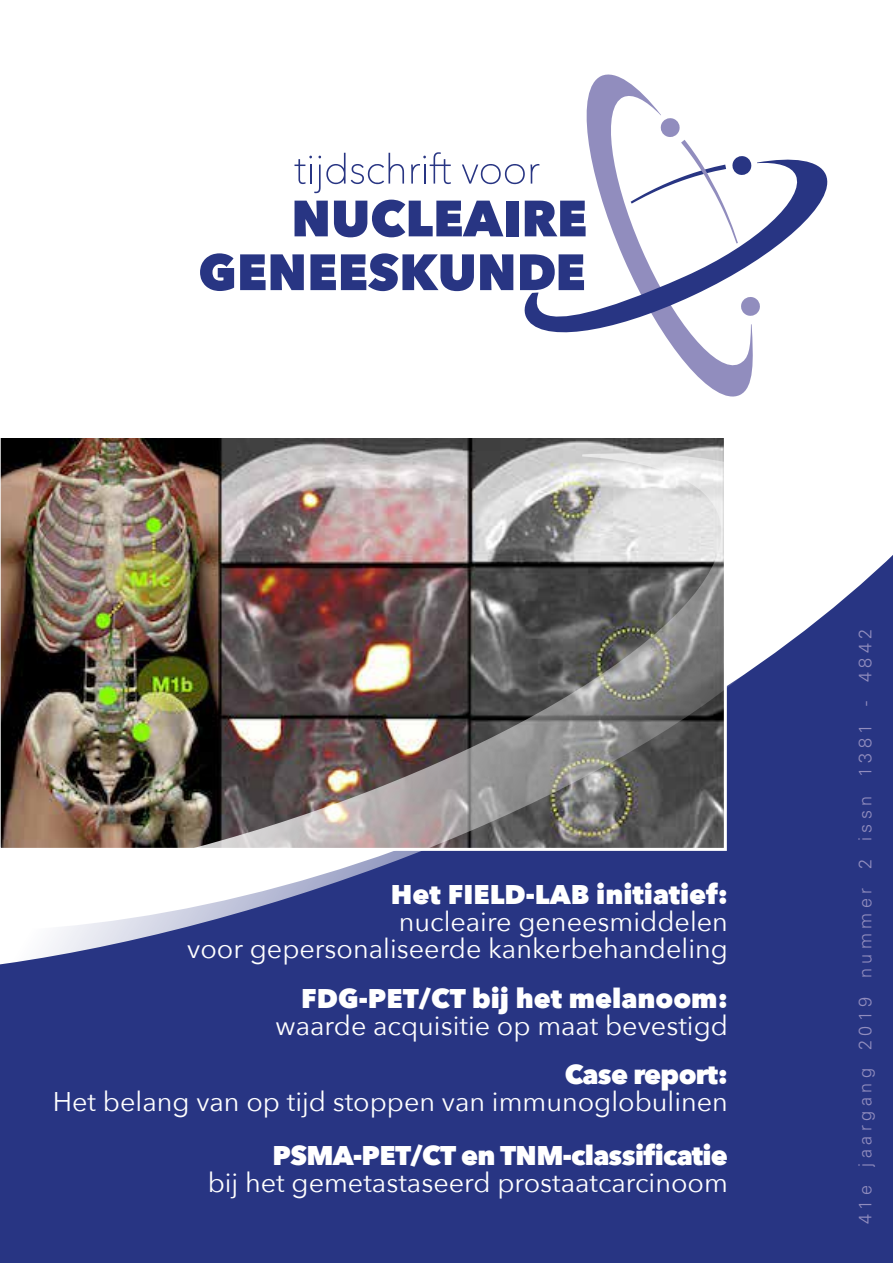
<style>
.page{position:relative;width:893px;height:1263px;background:#fff}
.page>*{position:absolute;margin:0;border:0;box-sizing:border-box;transform-origin:0 0}
.t1{font:27px/27px "Avenir Next";color:#fff;text-align:right}
.t2{font:800 27px "Avenir Next";color:#fff}
.t3{font:800 27px "Avenir Next";letter-spacing:-.025em;color:#fff}
.t4{font:300 18px "Univers";letter-spacing:.25em;color:#918dbe}
</style>
<div class="page">
<div style="left:0;top:509px;width:893px;height:753px;background:#283583"></div>
<svg style="left:0;top:438px;width:724px;height:10px;background:#44403e"></svg>
<img style="left:0;top:448px;width:857px;height:517px">
<svg style="left:586px;top:74px;width:167px;height:323px"></svg>
<svg style="left:294px;top:153px;width:110px;height:40px"></svg>
<svg style="left:411px;top:152px;width:40px;height:32px"></svg>
<svg style="left:462px;top:164px;width:46px;height:20px"></svg>
<svg style="left:295px;top:201px;width:33px;height:35px"></svg>
<svg style="left:334px;top:200px;width:169px;height:37px"></svg>
<div style="left:506px;top:201px;width:12px;height:35px;background:#283583"></div>
<svg style="left:200px;top:253px;width:34px;height:38px"></svg>
<svg style="left:240px;top:254px;width:64px;height:36px"></svg>
<svg style="left:310px;top:253px;width:164px;height:38px"></svg>
<svg style="left:480px;top:254px;width:28px;height:36px"></svg>
<svg style="left:508px;top:156px;width:320px;height:199px"></svg>
<svg style="left:740px;top:296px;width:21px;height:21px"></svg>
<svg style="left:631px;top:117px;width:121px;height:126px"></svg>
<p class="t2" style="left:391px;top:878px;width:338px">Het FIELD-LAB initiatief:</p>
<p class="t1" style="left:187px;top:907px;width:542px">nucleaire geneesmiddelen<br>voor gepersonaliseerde kankerbehandeling</p>
<p class="t2" style="left:301px;top:982px;width:428px">FDG-PET/CT bij het melanoom:</p>
<p class="t1" style="left:276px;top:1011px;width:454px">waarde acquisitie op maat bevestigd</p>
<p class="t3" style="left:565px;top:1058px;width:164px">Case report:</p>
<p class="t1" style="left:53px;top:1087px;width:677px">Het belang van op tijd stoppen van immunoglobulinen</p>
<p class="t3" style="left:273px;top:1139px;width:457px">PSMA-PET/CT en TNM-classificatie</p>
<p class="t1" style="left:208px;top:1168px;width:522px">bij het gemetastaseerd prostaatcarcinoom</p>
<p class="t4" style="left:854px;top:1224px;width:597px;rotate:-90deg">41e jaargang 2019 nummer 2 issn 1381 - 4842</p>
</div>
